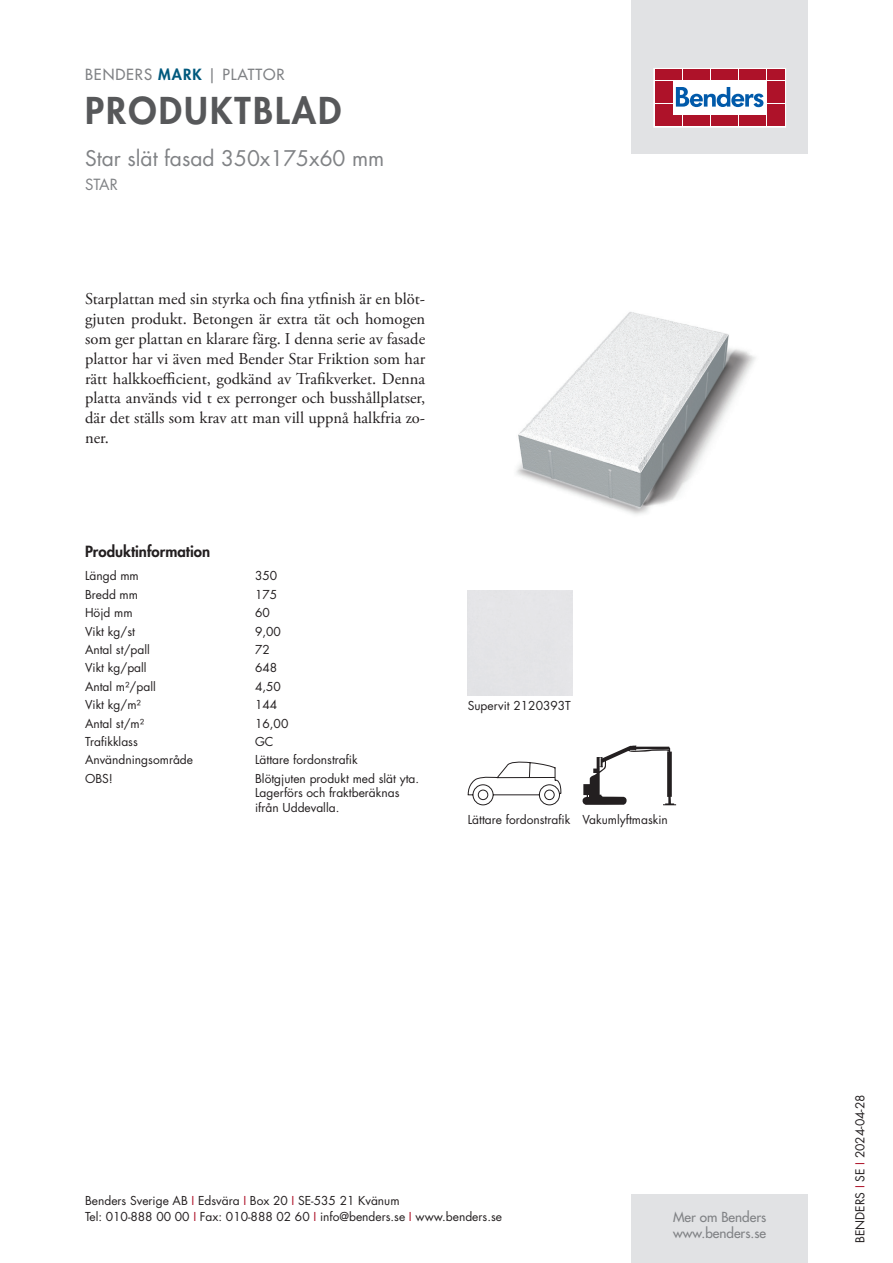
<style>
.page{position:relative;width:893px;height:1263px;background:#fff}
.page>*{position:absolute;margin:0;border:0;box-sizing:border-box;transform-origin:0 0}
.t1{font:800 36px "Futura Std";letter-spacing:.06em;color:#57585a}
.t2{font:21px "Futura Std";color:#808285}
.t3{font:16.5px/19.8px "Adobe Garamond Pro";color:#231f20;text-align:justify}
.t4{font:500 15px "Futura Std";letter-spacing:.06em;color:#808285}
.t5{font:800 15px "Futura Std";color:#231f20}
.t6{font:15px "Futura Std";color:#808285}
.t7{font:500 13.5px/16.2px "Futura Std";color:#808285}
.t8{font:12px/14.4px "Futura Std";color:#231f20}
.s1{font-weight:800;color:#00597d}
.s2{color:#ae1229}
</style>
<div class="page">
<div style="left:631px;top:0;width:177px;height:153px;background:#e1e2e4"></div>
<div style="left:631px;top:1195px;width:177px;height:68px;background:#e1e2e4"></div>
<svg style="left:656px;top:70px;width:128px;height:55px;background:#ebc6cb"></svg>
<div style="left:654px;top:68px;width:132px;height:59px;border:1px solid #fff"></div>
<div style="left:655px;top:70px;width:8px;height:10px;background:#ae1229"></div>
<div style="left:664px;top:70px;width:8px;height:10px;background:#ae1229"></div>
<div style="left:655px;top:81px;width:8px;height:10px;background:#ae1229"></div>
<div style="left:664px;top:81px;width:8px;height:10px;background:#ae1229"></div>
<div style="left:655px;top:93px;width:8px;height:10px;background:#ae1229"></div>
<div style="left:664px;top:93px;width:8px;height:10px;background:#ae1229"></div>
<div style="left:655px;top:104px;width:8px;height:11px;background:#ae1229"></div>
<div style="left:664px;top:104px;width:8px;height:11px;background:#ae1229"></div>
<div style="left:655px;top:116px;width:8px;height:10px;background:#ae1229"></div>
<div style="left:664px;top:116px;width:8px;height:10px;background:#ae1229"></div>
<div style="left:674px;top:70px;width:8px;height:10px;background:#ae1229"></div>
<div style="left:683px;top:70px;width:8px;height:10px;background:#ae1229"></div>
<div style="left:692px;top:70px;width:8px;height:10px;background:#ae1229"></div>
<div style="left:702px;top:70px;width:8px;height:10px;background:#ae1229"></div>
<div style="left:711px;top:70px;width:8px;height:10px;background:#ae1229"></div>
<div style="left:720px;top:70px;width:8px;height:10px;background:#ae1229"></div>
<div style="left:730px;top:70px;width:8px;height:10px;background:#ae1229"></div>
<div style="left:739px;top:70px;width:8px;height:10px;background:#ae1229"></div>
<div style="left:748px;top:70px;width:8px;height:10px;background:#ae1229"></div>
<div style="left:758px;top:70px;width:8px;height:10px;background:#ae1229"></div>
<div style="left:674px;top:116px;width:8px;height:10px;background:#ae1229"></div>
<div style="left:683px;top:116px;width:8px;height:10px;background:#ae1229"></div>
<div style="left:692px;top:116px;width:8px;height:10px;background:#ae1229"></div>
<div style="left:702px;top:116px;width:8px;height:10px;background:#ae1229"></div>
<div style="left:711px;top:116px;width:8px;height:10px;background:#ae1229"></div>
<div style="left:720px;top:116px;width:8px;height:10px;background:#ae1229"></div>
<div style="left:730px;top:116px;width:8px;height:10px;background:#ae1229"></div>
<div style="left:739px;top:116px;width:8px;height:10px;background:#ae1229"></div>
<div style="left:748px;top:116px;width:8px;height:10px;background:#ae1229"></div>
<div style="left:758px;top:116px;width:8px;height:10px;background:#ae1229"></div>
<div style="left:767px;top:70px;width:8px;height:10px;background:#ae1229"></div>
<div style="left:776px;top:70px;width:8px;height:10px;background:#ae1229"></div>
<div style="left:767px;top:81px;width:8px;height:10px;background:#ae1229"></div>
<div style="left:776px;top:81px;width:8px;height:10px;background:#ae1229"></div>
<div style="left:767px;top:93px;width:8px;height:10px;background:#ae1229"></div>
<div style="left:776px;top:93px;width:8px;height:10px;background:#ae1229"></div>
<div style="left:767px;top:104px;width:8px;height:11px;background:#ae1229"></div>
<div style="left:776px;top:104px;width:8px;height:11px;background:#ae1229"></div>
<div style="left:767px;top:116px;width:8px;height:10px;background:#ae1229"></div>
<div style="left:776px;top:116px;width:8px;height:10px;background:#ae1229"></div>
<svg style="left:676px;top:87px;width:87px;height:20px;background:#8ab3d7"></svg>
<img style="left:516px;top:312px;width:240px;height:203px">
<svg style="left:468px;top:762px;width:93px;height:43px"></svg>
<svg style="left:583px;top:745px;width:93px;height:60px"></svg>
<p class="t4" style="left:85px;top:65px;width:201px">BENDERS <span class="s1">MARK</span> | PLATTOR</p>
<h1 class="t1" style="left:85px;top:87px;width:258px">PRODUKTBLAD</h1>
<h2 class="t2" style="left:85px;top:144px;width:301px">Star slät fasad 350x175x60 mm</h2>
<p class="t6" style="left:85px;top:175px;width:34px">STAR</p>
<p class="t3" style="left:85px;top:290px;width:342px">Starplattan med sin styrka och fina ytfinish är en blöt&shy;gjuten produkt. Betongen är extra tät och homogen som ger plattan en klarare färg. I denna serie av fasade plattor har vi även med Bender Star Friktion som har rätt halkkoefficient, godkänd av Trafikverket. Denna platta används vid t ex perronger och busshållplatser, där det ställs som krav att man vill uppnå halkfria zo&shy;ner.</p>
<p class="t5" style="left:85px;top:542px;width:127px">Produktinformation</p>
<p class="t8" style="left:85px;top:569px;width:55px">Längd mm</p>
<p class="t8" style="left:255px;top:569px;width:24px">350</p>
<p class="t8" style="left:85px;top:587px;width:55px">Bredd mm</p>
<p class="t8" style="left:255px;top:587px;width:24px">175</p>
<p class="t8" style="left:85px;top:606px;width:49px">Höjd mm</p>
<p class="t8" style="left:255px;top:606px;width:16px">60</p>
<p class="t8" style="left:85px;top:624px;width:51px">Vikt kg/st</p>
<p class="t8" style="left:255px;top:624px;width:27px">9,00</p>
<p class="t8" style="left:85px;top:642px;width:66px">Antal st/pall</p>
<p class="t8" style="left:255px;top:642px;width:16px">72</p>
<p class="t8" style="left:85px;top:661px;width:63px">Vikt kg/pall</p>
<p class="t8" style="left:255px;top:661px;width:24px">648</p>
<p class="t8" style="left:85px;top:679px;width:72px">Antal m²/pall</p>
<p class="t8" style="left:255px;top:679px;width:27px">4,50</p>
<p class="t8" style="left:85px;top:698px;width:57px">Vikt kg/m²</p>
<p class="t8" style="left:255px;top:698px;width:24px">144</p>
<p class="t8" style="left:85px;top:716px;width:61px">Antal st/m²</p>
<p class="t8" style="left:255px;top:716px;width:35px">16,00</p>
<p class="t8" style="left:85px;top:734px;width:54px">Trafikklass</p>
<p class="t8" style="left:255px;top:734px;width:20px">GC</p>
<p class="t8" style="left:85px;top:753px;width:110px">Användningsområde</p>
<p class="t8" style="left:255px;top:753px;width:104px">Lättare fordonstrafik</p>
<p class="t8" style="left:85px;top:771px;width:29px">OBS!</p>
<p class="t8" style="left:255px;top:771px;width:166px">Blötgjuten produkt med slät yta.<br>Lagerförs och fraktberäknas ifrån Uddevalla.</p>
<p class="t8" style="left:468px;top:698px;width:105px">Supervit 2120393T</p>
<p class="t8" style="left:468px;top:812px;width:202px">Lättare fordonstrafik Vakumlyftmaskin</p>
<p class="t8" style="left:85px;top:1192px;width:418px;line-height:16.5px">Benders Sverige AB <span class="s2">I</span> Edsvära <span class="s2">I</span> Box 20 <span class="s2">I</span> SE-535 21 Kvänum<br>Tel: 010-888 00 00 <span class="s2">I</span> Fax: 010-888 02 60 <span class="s2">I</span> info@benders.se <span class="s2">I</span> www.benders.se</p>
<p class="t7" style="left:673px;top:1209px;width:95px">Mer om Benders www.benders.se</p>
<p class="t8" style="left:853px;top:1243px;width:150px;rotate:-90deg">BENDERS <span class="s2">I</span> SE <span class="s2">I</span> 2024-04-28</p>
</div>
